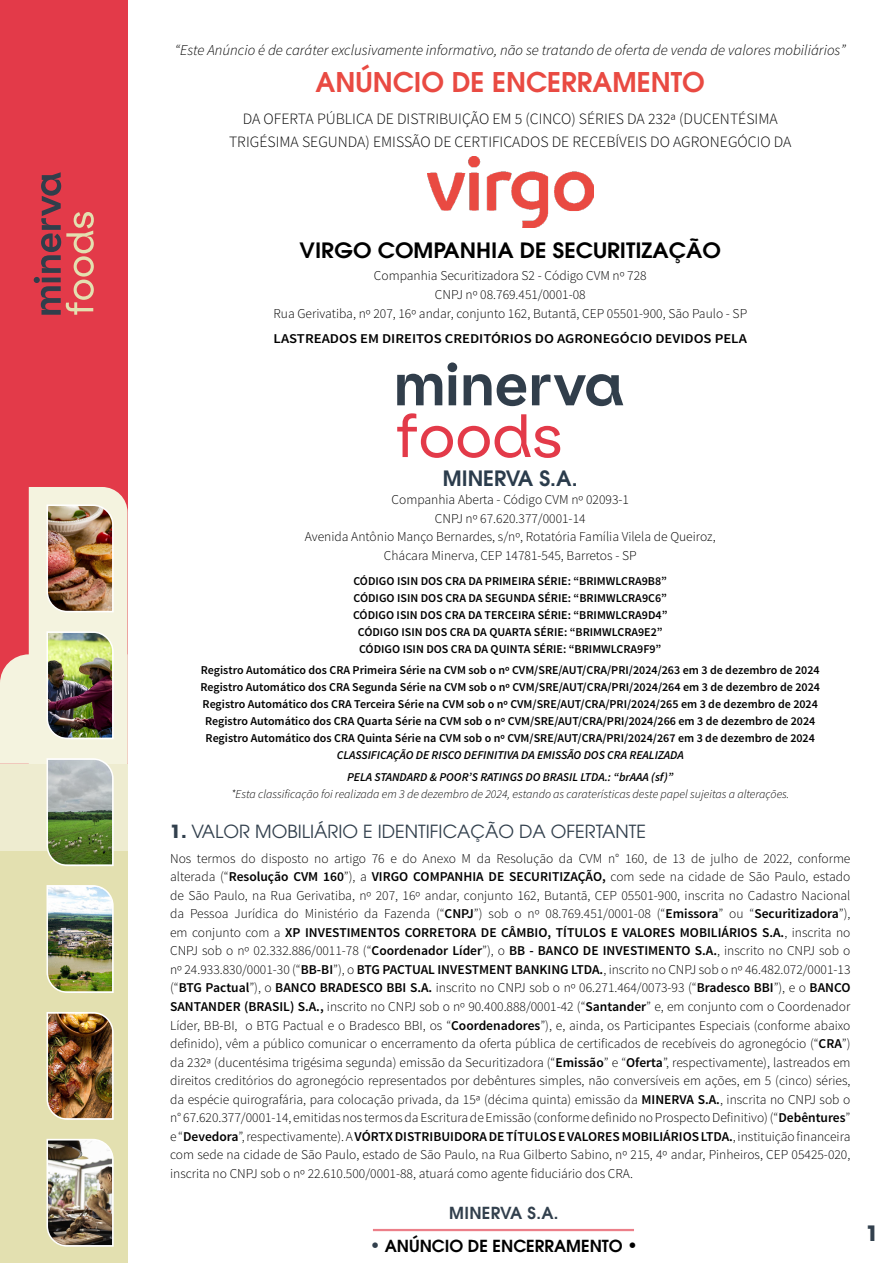
<style>
.page{position:relative;width:893px;height:1263px;background:#fff}
.page>*{position:absolute;margin:0;border:0;box-sizing:border-box;transform-origin:0 0}
.t1{font:600 27px "ITC Avant Garde Pro";color:#e94a42}
.t2{font:600 21px "ITC Avant Garde Pro";color:#000;scale:1.05 1}
.t3{font:600 21px "ITC Avant Garde Pro";color:#2b3c4c}
.t4{font:700 21px "ITC Avant Garde Pro";color:#32404d}
.t5{font:18px "ITC Avant Garde Pro";color:#32404d}
.t6{font:600 16.5px "ITC Avant Garde Pro";color:#000}
.t7{font:600 16.5px "ITC Avant Garde Pro";letter-spacing:.02em;color:#32404d}
.t8{font:300 15.75px/22.6px "Source Sans Pro";color:#000;text-align:center}
.t9{font:italic 300 15px "Source Sans Pro";color:#000}
.t10{font:300 13.5px/18.6px "Source Sans Pro";color:#000;text-align:center}
.t11{font:600 13.5px "Source Sans Pro";color:#000;scale:1.09 1}
.t12{font:600 12px/16.8px "Source Sans Pro";color:#000;text-align:center}
.t13{font:italic 600 12px/21.6px "Source Sans Pro";color:#000;text-align:center}
.t14{font:italic 300 12px "Source Sans Pro";color:#000}
.s1{font-weight:700}
.s2{font-weight:600}
.s3{font-size:18px;color:#32404d}
.s4{font-size:18px}
</style>
<div class="page">
<div style="left:0;top:0;width:128px;height:1263px;background:#e33a49"></div>
<div style="left:0;top:778px;width:128px;height:485px;background:#e3e0b0"></div>
<svg style="left:34px;top:172px;width:60px;height:143px"></svg>
<img style="left:0;top:487px;width:128px;height:380px">
<img style="left:46px;top:885px;width:68px;height:108px">
<img style="left:46px;top:1012px;width:68px;height:108px">
<img style="left:46px;top:1138px;width:68px;height:109px">
<hr style="left:373px;top:1229px;width:261px;height:2px;background:#e33a49">
<img style="left:427px;top:156px;width:166px;height:71px">
<svg style="left:397px;top:413px;width:163px;height:45px"></svg>
<svg style="left:397px;top:362px;width:226px;height:44px"></svg>
<p class="t9" style="left:175px;top:41px;width:672px">“Este Anúncio é de caráter exclusivamente informativo, não se tratando de oferta de venda de valores mobiliários”</p>
<h1 class="t1" style="left:316px;top:65px;width:391px">ANÚNCIO DE ENCERRAMENTO</h1>
<p class="t8" style="left:229px;top:107px;width:564px">DA OFERTA PÚBLICA DE DISTRIBUIÇÃO EM 5 (CINCO) SÉRIES DA 232ª (DUCENTÉSIMA<br>TRIGÉSIMA SEGUNDA) EMISSÃO DE CERTIFICADOS DE RECEBÍVEIS DO AGRONEGÓCIO DA</p>
<h2 class="t2" style="left:300px;top:236px;width:403px">VIRGO COMPANHIA DE SECURITIZAÇÃO</h2>
<p class="t10" style="left:273px;top:267px;width:475px">Companhia Securitizadora S2 - Código CVM nº 728<br>CNPJ nº 08.769.451/0001-08<br>Rua Gerivatiba, nº 207, 16º andar, conjunto 162, Butantã, CEP 05501-900, São Paulo - SP</p>
<p class="t11" style="left:274px;top:330px;width:436px">LASTREADOS EM DIREITOS CREDITÓRIOS DO AGRONEGÓCIO DEVIDOS PELA</p>
<h2 class="t3" style="left:443px;top:464px;width:136px">MINERVA S.A.</h2>
<p class="t10" style="left:305px;top:491px;width:412px">Companhia Aberta - Código CVM nº 02093-1<br>CNPJ nº 67.620.377/0001-14<br>Avenida Antônio Manço Bernardes, s/nº, Rotatória Família Vilela de Queiroz, Chácara Minerva, CEP 14781-545, Barretos - SP</p>
<p class="t12" style="left:353px;top:573px;width:316px">CÓDIGO ISIN DOS CRA DA PRIMEIRA SÉRIE: “BRIMWLCRA9B8” CÓDIGO ISIN DOS CRA DA SEGUNDA SÉRIE: “BRIMWLCRA9C6” CÓDIGO ISIN DOS CRA DA TERCEIRA SÉRIE: “BRIMWLCRA9D4” CÓDIGO ISIN DOS CRA DA QUARTA SÉRIE: “BRIMWLCRA9E2” CÓDIGO ISIN DOS CRA DA QUINTA SÉRIE: “BRIMWLCRA9F9”</p>
<p class="t12" style="left:201px;top:662px;width:621px">Registro Automático dos CRA Primeira Série na CVM sob o nº CVM/SRE/AUT/CRA/PRI/2024/263 em 3 de dezembro de 2024<br>Registro Automático dos CRA Segunda Série na CVM sob o nº CVM/SRE/AUT/CRA/PRI/2024/264 em 3 de dezembro de 2024<br>Registro Automático dos CRA Terceira Série na CVM sob o nº CVM/SRE/AUT/CRA/PRI/2024/265 em 3 de dezembro de 2024<br>Registro Automático dos CRA Quarta Série na CVM sob o nº CVM/SRE/AUT/CRA/PRI/2024/266 em 3 de dezembro de 2024<br>Registro Automático dos CRA Quinta Série na CVM sob o nº CVM/SRE/AUT/CRA/PRI/2024/267 em 3 de dezembro de 2024</p>
<p class="t13" style="left:337px;top:744px;width:349px">CLASSIFICAÇÃO DE RISCO DEFINITIVA DA EMISSÃO DOS CRA REALIZADA<br>PELA STANDARD &amp; POOR’S RATINGS DO BRASIL LTDA.: “brAAA (sf)”</p>
<p class="t14" style="left:231px;top:786px;width:560px">*Esta classificação foi realizada em 3 de dezembro de 2024, estando as caraterísticas deste papel sujeitas a alterações.</p>
<h3 class="t5" style="left:170px;top:820px;width:478px"><span class="s1">1.</span> VALOR MOBILIÁRIO E IDENTIFICAÇÃO DA OFERTANTE</h3>
<p class="t10" style="left:170px;top:849px;width:682px;text-align:justify">Nos termos do disposto no artigo 76 e do Anexo M da Resolução da CVM n° 160, de 13 de julho de 2022, conforme alterada (“<span class="s2">Resolução CVM 160</span>”), a <span class="s2">VIRGO COMPANHIA DE SECURITIZAÇÃO,</span> com sede na cidade de São Paulo, estado de São Paulo, na Rua Gerivatiba, nº 207, 16º andar, conjunto 162, Butantã, CEP 05501-900, inscrita no Cadastro Nacional da Pessoa Jurídica do Ministério da Fazenda (“<span class="s2">CNPJ</span>”) sob o nº 08.769.451/0001-08 (“<span class="s2">Emissora</span>” ou “<span class="s2">Securitizadora</span>”), em conjunto com a <span class="s2">XP INVESTIMENTOS CORRETORA DE CÂMBIO, TÍTULOS E VALORES MOBILIÁRIOS S.A.</span>, inscrita no CNPJ sob o nº 02.332.886/0011-78 (“<span class="s2">Coordenador Líder</span>”), o <span class="s2">BB - BANCO DE INVESTIMENTO S.A.</span>, inscrito no CNPJ sob o nº 24.933.830/0001-30 (“<span class="s2">BB-BI</span>”), o <span class="s2">BTG PACTUAL INVESTMENT BANKING LTDA.</span>, inscrito no CNPJ sob o nº 46.482.072/0001-13 (“<span class="s2">BTG Pactual</span>”), o <span class="s2">BANCO BRADESCO BBI S.A.</span> inscrito no CNPJ sob o nº 06.271.464/0073-93 (“<span class="s2">Bradesco BBI</span>”), e o <span class="s2">BANCO SANTANDER (BRASIL) S.A.,</span> inscrito no CNPJ sob o nº 90.400.888/0001-42 (“<span class="s2">Santander</span>” e, em conjunto com o Coordenador Líder, BB-BI, o BTG Pactual e o Bradesco BBI, os “<span class="s2">Coordenadores</span>”), e, ainda, os Participantes Especiais (conforme abaixo definido), vêm a público comunicar o encerramento da oferta pública de certificados de recebíveis do agronegócio (“<span class="s2">CRA</span>”) da 232ª (ducentésima trigésima segunda) emissão da Securitizadora (“<span class="s2">Emissão</span>” e “<span class="s2">Oferta</span>”, respectivamente), lastreados em direitos creditórios do agronegócio representados por debêntures simples, não conversíveis em ações, em 5 (cinco) séries, da espécie quirografária, para colocação privada, da 15ª (décima quinta) emissão da <span class="s2">MINERVA S.A.</span>, inscrita no CNPJ sob o n° 67.620.377/0001-14, emitidas nos termos da Escritura de Emissão (conforme definido no Prospecto Definitivo) (“<span class="s2">Debêntures</span>” e “<span class="s2">Devedora</span>”, respectivamente). A <span class="s2">VÓRTX DISTRIBUIDORA DE TÍTULOS E VALORES MOBILIÁRIOS LTDA.</span>, instituição financeira com sede na cidade de São Paulo, estado de São Paulo, na Rua Gilberto Sabino, nº 215, 4º andar, Pinheiros, CEP 05425-020, inscrita no CNPJ sob o nº 22.610.500/0001-88, atuará como agente fiduciário dos CRA.</p>
<p class="t7" style="left:449px;top:1202px;width:111px">MINERVA S.A.</p>
<p class="t6" style="left:370px;top:1235px;width:270px"><span class="s3">•</span> ANÚNCIO DE ENCERRAMENTO <span class="s4">•</span></p>
<h2 class="t4" style="left:866px;top:1219px;width:14px">1</h2>
</div>
